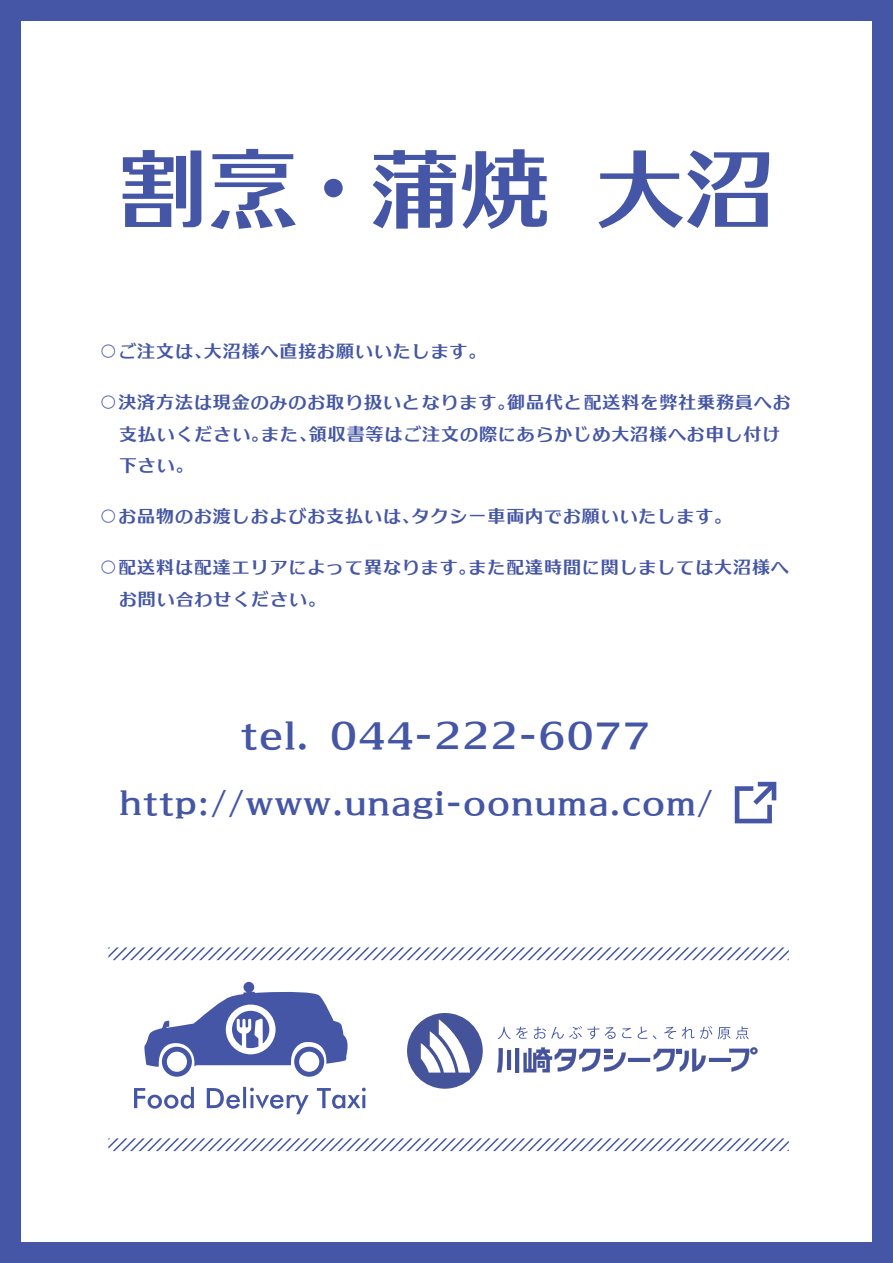
<style>
.page{position:relative;width:893px;height:1263px;background:#4456a5}
.page>*{position:absolute;margin:0;border:0;box-sizing:border-box;transform-origin:0 0}
.t1{font:90px "F66 Printemps E";color:#4456a5}
.t2{font:36px "F66 Printemps E";letter-spacing:.05em;color:#4456a5}
.t3{font:31.5px "F66 Printemps E";letter-spacing:.05em;color:#4456a5}
.t4{font:18px/31.5px "F66 Printemps E";letter-spacing:.05em;color:#4456a5}
</style>
<div class="page">
<div style="left:21px;top:21px;width:851px;height:1221px;background:#fff"></div>
<svg style="left:735px;top:782px;width:41px;height:41px"></svg>
<svg style="left:108px;top:947px;width:681px;height:13px"></svg>
<svg style="left:108px;top:1138px;width:681px;height:13px"></svg>
<svg style="left:144px;top:982px;width:204px;height:95px"></svg>
<svg style="left:134px;top:1087px;width:232px;height:27px"></svg>
<div style="left:407px;top:1013px;width:76px;height:76px;background:#44539a;border-radius:50%"></div>
<svg style="left:421px;top:1019px;width:49px;height:53px"></svg>
<svg style="left:497px;top:1047px;width:261px;height:25px"></svg>
<svg style="left:498px;top:1027px;width:30px;height:12px"></svg>
<svg style="left:534px;top:1026px;width:65px;height:13px"></svg>
<svg style="left:605px;top:1027px;width:11px;height:12px"></svg>
<svg style="left:622px;top:1028px;width:9px;height:10px"></svg>
<svg style="left:638px;top:1027px;width:9px;height:12px"></svg>
<svg style="left:664px;top:1027px;width:12px;height:12px"></svg>
<svg style="left:682px;top:1027px;width:12px;height:12px"></svg>
<svg style="left:700px;top:1026px;width:12px;height:13px"></svg>
<svg style="left:718px;top:1026px;width:31px;height:13px"></svg>
<h1 class="t1" style="left:118px;top:144px;width:658px">割烹・蒲焼大沼</h1>
<p class="t4" style="left:99px;top:336px;width:388px">○ご注文は、大沼様へ直接お願いいたします。</p>
<p class="t4" style="left:119px;top:387px;width:673px;text-indent:-19px">○決済方法は現金のみのお取り扱いとなります。御品代と配送料を弊社乗務員へお支払いください。また、領収書等はご注文の際にあらかじめ大沼様へお申し付け下さい。</p>
<p class="t4" style="left:99px;top:501px;width:634px">○お品物のお渡しおよびお支払いは、タクシー車両内でお願いいたします。</p>
<p class="t4" style="left:119px;top:552px;width:671px;text-indent:-19px">○配送料は配達エリアによって異なります。また配達時間に関しましては大沼様へお問い合わせください。</p>
<h2 class="t2" style="left:241px;top:717px;width:410px">tel. 044-222-6077</h2>
<h3 class="t3" style="left:120px;top:787px;width:594px">http://www.unagi-oonuma.com/</h3>
</div>
